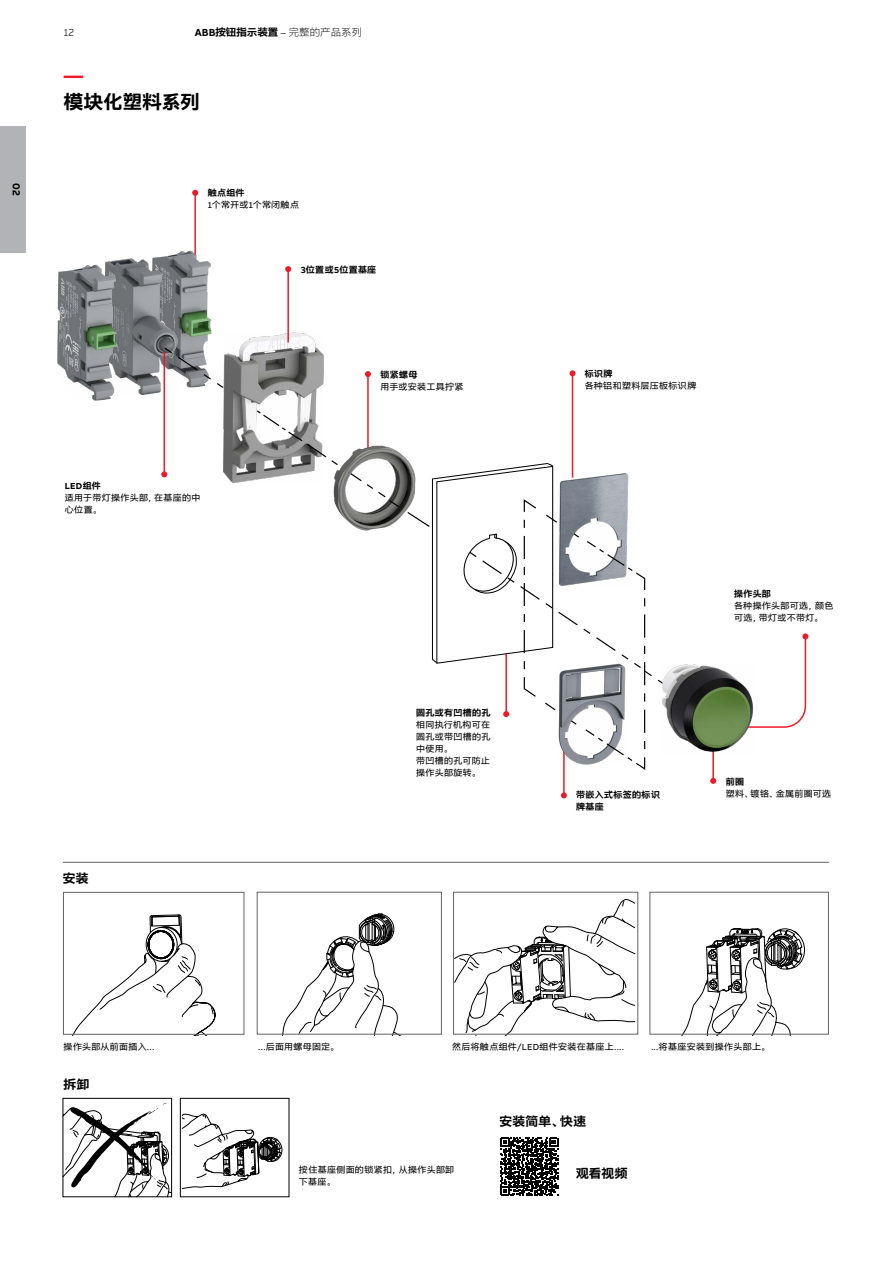
<style>
.page{position:relative;width:893px;height:1263px;background:#fff}
.page>*{position:absolute;margin:0;border:0;box-sizing:border-box;transform-origin:0 0}
.t1{font:700 19.5px "AB Bvoice CNSG";color:#000}
.t2{font:700 19.5px "AB Bvoice CNSG";color:#ed1b28}
.t3{font:700 12.75px "AB Bvoice CNSG";letter-spacing:.02em;color:#000}
.t4{font:700 10.5px "AB Bvoice CNSG";color:#000}
.t5{font:300 10.5px "AB Bvoice CNSG";color:#000}
.t6{font:9px/12px "AB Bvoice CNSG";letter-spacing:.035em;color:#000}
.t7{font:700 9px/12px "AB Bvoice CNSG";letter-spacing:.035em;color:#000}
.s1{font-weight:300}
</style>
<div class="page">
<hr style="left:194px;top:193px;width:2px;height:73px;background:#ed1b28">
<svg style="left:192px;top:190px;width:6px;height:6px"></svg>
<img style="left:223px;top:333px;width:101px;height:149px">
<img style="left:152px;top:248px;width:59px;height:99px">
<img style="left:106px;top:258px;width:71px;height:136px">
<svg style="left:163px;top:347px;width:62px;height:42px"></svg>
<hr style="left:712px;top:716px;width:2px;height:65px;background:#ed1b28">
<svg style="left:710px;top:778px;width:6px;height:6px"></svg>
<svg style="left:63px;top:1097px;width:227px;height:100px"></svg>
<svg style="left:180px;top:1098px;width:109px;height:99px"></svg>
<svg style="left:63px;top:1098px;width:109px;height:99px"></svg>
<hr style="left:63px;top:862px;width:766px;height:1px;background:#626466">
<img style="left:57px;top:262px;width:60px;height:139px">
<svg style="left:756px;top:633px;width:52px;height:95px"></svg>
<hr style="left:563px;top:744px;width:2px;height:51px;background:#ed1b28">
<svg style="left:561px;top:792px;width:6px;height:6px"></svg>
<hr style="left:164px;top:352px;width:1px;height:122px;background:#ed1b28">
<svg style="left:161px;top:471px;width:6px;height:6px"></svg>
<hr style="left:572px;top:373px;width:1px;height:105px;background:#ed1b28">
<svg style="left:569px;top:370px;width:6px;height:6px"></svg>
<svg style="left:68px;top:891px;width:147px;height:142px"></svg>
<svg style="left:277px;top:899px;width:531px;height:136px"></svg>
<div style="left:453px;top:892px;width:185px;height:142px;border:1px solid #626466"></div>
<div style="left:257px;top:892px;width:185px;height:142px;border:1px solid #626466"></div>
<div style="left:63px;top:892px;width:181px;height:143px;border:1px solid #626466"></div>
<div style="left:649px;top:892px;width:180px;height:142px;border:1px solid #626466"></div>
<svg style="left:500px;top:1138px;width:58px;height:57px"></svg>
<hr style="left:287px;top:269px;width:2px;height:74px;background:#ed1b28">
<svg style="left:285px;top:266px;width:6px;height:6px"></svg>
<hr style="left:367px;top:374px;width:2px;height:85px;background:#ed1b28">
<svg style="left:365px;top:371px;width:6px;height:6px"></svg>
<img style="left:680px;top:665px;width:76px;height:89px">
<svg style="left:256px;top:409px;width:424px;height:362px"></svg>
<div style="left:0;top:126px;width:26px;height:127px;background:#b1b3b6"></div>
<p class="t4" style="left:23px;top:183px;width:14px;rotate:90deg">02</p>
<p class="t5" style="left:64px;top:27px;width:12px">12</p>
<p class="t4" style="left:195px;top:26px;width:169px">ABB按钮指示装置 <span class="s1">– 完整的产品系列</span></p>
<h1 class="t2" style="left:64px;top:63px;width:21px">—</h1>
<h1 class="t1" style="left:64px;top:90px;width:138px">模块化塑料系列</h1>
<p class="t7" style="left:208px;top:187px;width:38px">触点组件</p>
<p class="t6" style="left:208px;top:199px;width:93px">1个常开或1个常闭触点</p>
<p class="t7" style="left:301px;top:263px;width:77px">3位置或5位置基座</p>
<p class="t7" style="left:65px;top:480px;width:38px">LED组件</p>
<p class="t6" style="left:65px;top:492px;width:137px">适用于带灯操作头部，在基座的中心位置。</p>
<p class="t7" style="left:380px;top:368px;width:38px">锁紧螺母</p>
<p class="t6" style="left:380px;top:380px;width:85px">用手或安装工具拧紧</p>
<h2 class="t3" style="left:63px;top:871px;width:27px">安装</h2>
<p class="t7" style="left:416px;top:707px;width:76px">圆孔或有凹槽的孔</p>
<p class="t6" style="left:416px;top:719px;width:76px">相同执行机构可在圆孔或带凹槽的孔中使用。<br>带凹槽的孔可防止操作头部旋转。</p>
<p class="t7" style="left:585px;top:368px;width:29px">标识牌</p>
<p class="t6" style="left:585px;top:380px;width:113px">各种铝和塑料层压板标识牌</p>
<p class="t7" style="left:576px;top:789px;width:85px">带嵌入式标签的标识牌基座</p>
<p class="t7" style="left:734px;top:587px;width:38px">操作头部</p>
<p class="t6" style="left:734px;top:599px;width:101px">各种操作头部可选，颜色可选，带灯或不带灯。</p>
<p class="t7" style="left:726px;top:776px;width:20px">前圈</p>
<p class="t6" style="left:726px;top:788px;width:107px">塑料、镀铬、金属前圈可选</p>
<p class="t6" style="left:64px;top:1041px;width:92px">操作头部从前面插入...</p>
<p class="t6" style="left:258px;top:1041px;width:83px">...后面用螺母固定。</p>
<p class="t6" style="left:452px;top:1041px;width:174px">然后将触点组件/LED组件安装在基座上....</p>
<p class="t6" style="left:651px;top:1041px;width:121px">...将基座安装到操作头部上。</p>
<h2 class="t3" style="left:64px;top:1077px;width:27px">拆卸</h2>
<h2 class="t3" style="left:499px;top:1114px;width:88px">安装简单、快速</h2>
<p class="t6" style="left:299px;top:1164px;width:157px">按住基座侧面的锁紧扣，从操作头部卸下基座。</p>
<h2 class="t3" style="left:576px;top:1166px;width:53px">观看视频</h2>
</div>
